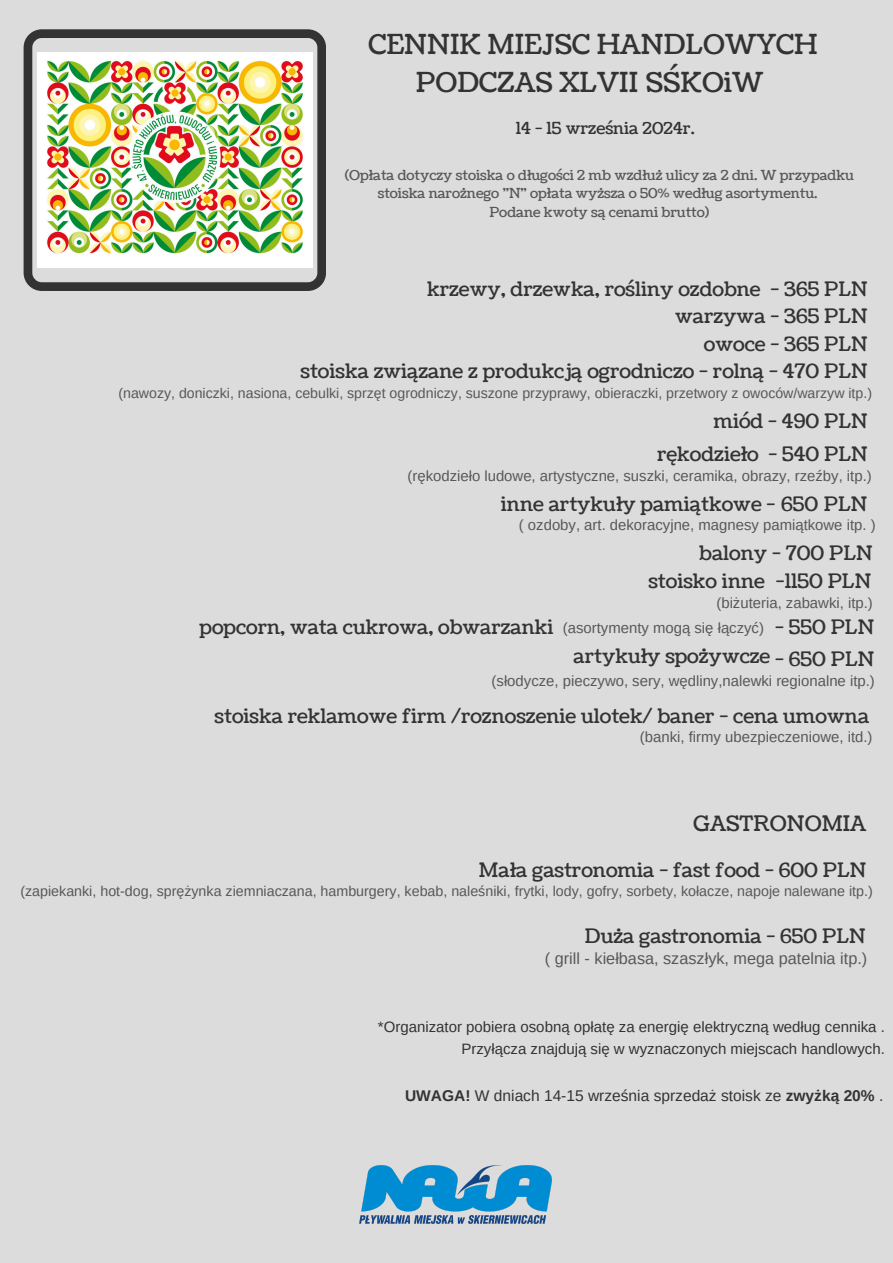
<style>
.page{position:relative;width:893px;height:1263px;background:#dcdcdc}
.page>*{position:absolute;margin:0;border:0;box-sizing:border-box;transform-origin:0 0}
.t1{font:27.45px/37.9px "Coustard";color:#333;text-align:center}
.t2{font:21.38px "Coustard";color:#333}
.t3{font:19.88px/27.6px "Coustard";color:#333;text-align:right}
.t4{font:16.58px "Coustard";color:#333}
.t5{font:16.27px "Arimo";color:#585858}
.t6{font:15.52px "Arimo";color:#333}
.t7{font:15px "Arimo";color:#333}
.t8{font:14.92px "Arimo";color:#585858}
.t9{font:14.25px "Arimo";color:#585858}
.t10{font:14.17px "Arimo";color:#585858}
.t11{font:13.8px/18.8px "Coustard";color:#585858;text-align:center}
.s1{font-weight:700}
</style>
<div class="page">
<img style="left:360px;top:1166px;width:192px;height:57px">
<svg style="left:24px;top:29px;width:302px;height:262px"></svg>
<img style="left:37px;top:53px;width:276px;height:215px">
<p class="t1" style="left:368px;top:26px;width:451px">CENNIK MIEJSC HANDLOWYCH<br>PODCZAS XLVII SŚKOiW</p>
<h3 class="t4" style="left:516px;top:117px;width:180px">14 - 15 września 2024r.</h3>
<p class="t11" style="left:345px;top:166px;width:511px">(Opłata dotyczy stoiska o długości 2 mb wzdłuż ulicy za 2 dni. W przypadku stoiska narożnego "N" opłata wyższa o 50% według asortymentu.</p>
<h3 class="t11" style="left:489px;top:203px;width:221px">Podane kwoty są cenami brutto)</h3>
<h4 class="t3" style="left:300px;top:275px;width:569px">krzewy, drzewka, rośliny ozdobne - 365 PLN<br>warzywa - 365 PLN<br>owoce - 365 PLN<br>stoiska związane z produkcją ogrodniczo - rolną - 470 PLN</h4>
<p class="t10" style="left:119px;top:385px;width:755px">(nawozy, doniczki, nasiona, cebulki, sprzęt ogrodniczy, suszone przyprawy, obieraczki, przetwory z owoców/warzyw itp.)</p>
<p class="t3" style="left:713px;top:408px;width:156px">miód - 490 PLN</p>
<h3 class="t3" style="left:657px;top:441px;width:212px">rękodzieło - 540 PLN</h3>
<h3 class="t8" style="left:407px;top:467px;width:466px">(rękodzieło ludowe, artystyczne, suszki, ceramika, obrazy, rzeźby, itp.)</h3>
<p class="t3" style="left:501px;top:490px;width:368px">inne artykuły pamiątkowe - 650 PLN</p>
<h3 class="t8" style="left:519px;top:517px;width:358px">( ozdoby, art. dekoracyjne, magnesy pamiątkowe itp. )</h3>
<p class="t3" style="left:699px;top:540px;width:175px">balony - 700 PLN</p>
<h3 class="t3" style="left:648px;top:568px;width:118px">stoisko inne</h3>
<h3 class="t8" style="left:716px;top:594px;width:158px">(biżuteria, zabawki, itp.)</h3>
<h2 class="t3" style="left:776px;top:568px;width:97px">-1150 PLN</h2>
<p class="t3" style="left:199px;top:614px;width:355px">popcorn, wata cukrowa, obwarzanki</p>
<h3 class="t8" style="left:563px;top:620px;width:203px">(asortymenty mogą się łączyć)</h3>
<h2 class="t3" style="left:775px;top:614px;width:101px">- 550 PLN</h2>
<p class="t3" style="left:573px;top:642px;width:198px">artykuły spożywcze</p>
<h3 class="t8" style="left:491px;top:672px;width:385px">(słodycze, pieczywo, sery, wędliny,nalewki regionalne itp.)</h3>
<p class="t3" style="left:775px;top:645px;width:101px">- 650 PLN</p>
<h3 class="t3" style="left:215px;top:702px;width:656px">stoiska reklamowe firm /roznoszenie ulotek/ baner - cena umowna</h3>
<p class="t8" style="left:640px;top:729px;width:234px">(banki, firmy ubezpieczeniowe, itd.)</p>
<h3 class="t2" style="left:693px;top:809px;width:175px">GASTRONOMIA</h3>
<h4 class="t3" style="left:479px;top:856px;width:389px">Mała gastronomia - fast food - 600 PLN</h4>
<h2 class="t9" style="left:20px;top:883px;width:854px">(zapiekanki, hot-dog, sprężynka ziemniaczana, hamburgery, kebab, naleśniki, frytki, lody, gofry, sorbety, kołacze, napoje nalewane itp.)</h2>
<h2 class="t3" style="left:585px;top:923px;width:282px">Duża gastronomia - 650 PLN</h2>
<h4 class="t5" style="left:545px;top:949px;width:324px">( grill - kiełbasa, szaszłyk, mega patelnia itp.)</h4>
<h4 class="t7" style="left:378px;top:1018px;width:508px">*Organizator pobiera osobną opłatę za energię elektryczną według cennika .</h4>
<p class="t7" style="left:461px;top:1040px;width:425px">Przyłącza znajdują się w wyznaczonych miejscach handlowych.</p>
<h4 class="t6" style="left:405px;top:1086px;width:480px"><span class="s1">UWAGA!</span> W dniach 14-15 września sprzedaż stoisk ze <span class="s1">zwyżką 20%</span> .</h4>
</div>
